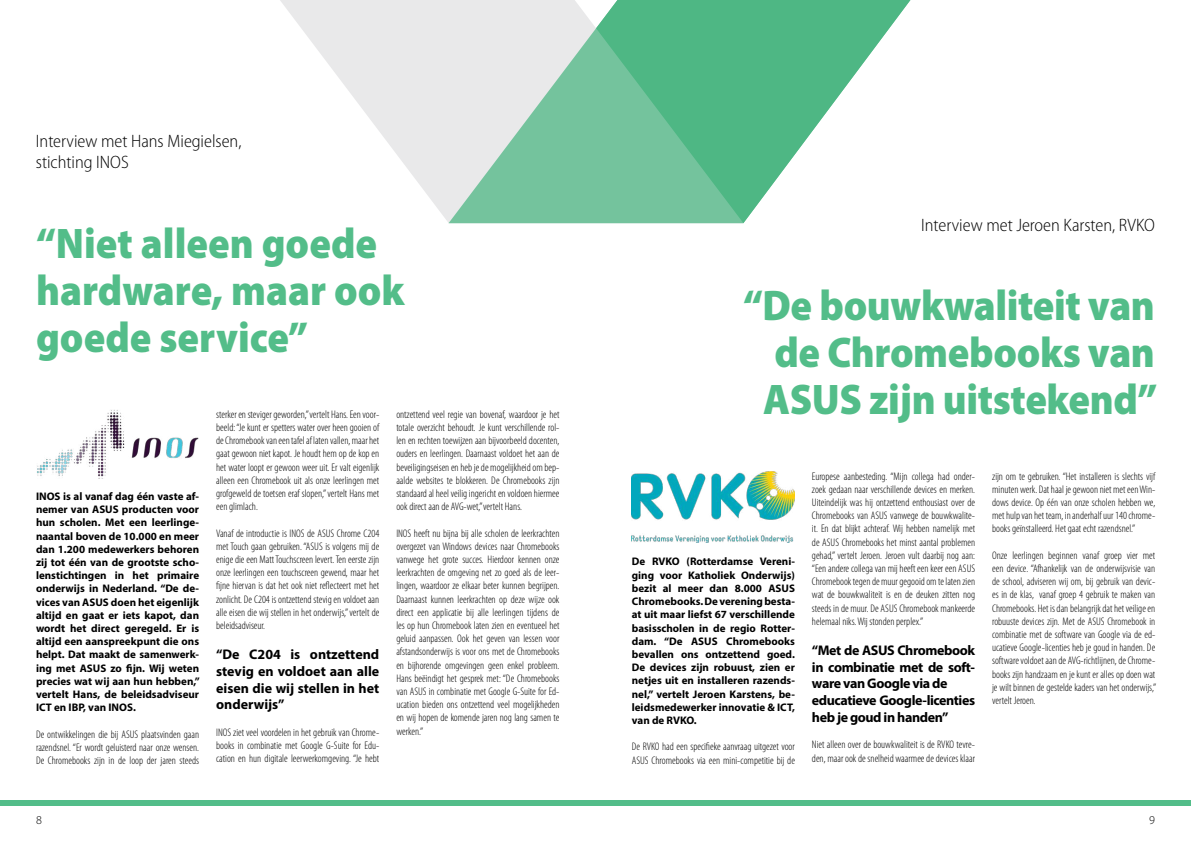
<style>
.page{position:relative;width:1191px;height:842px;background:#fff}
.page>*{position:absolute;margin:0;border:0;box-sizing:border-box;transform-origin:0 0}
.t1{font:900 43px/47px "Myriad Pro";letter-spacing:-.01em;color:#53bd89;text-align:justify;scale:.93 1}
.t2{font:300 semi-condensed 18px/21.6px "Myriad Pro";color:#000}
.t3{font:700 14px/16.8px "Myriad Pro";letter-spacing:-.03em;color:#000}
.t4{font:300 12px "Myriad Pro";color:#000}
.t5{font:300 condensed 11px/13.2px "Myriad Pro";color:#000;text-align:justify}
.t6{font:700 11px/13.2px "Myriad Pro";color:#000;text-align:justify}
</style>
<div class="page">
<div style="left:595px;top:800px;width:596px;height:6px;background:#53bd89"></div>
<img style="left:632px;top:471px;width:162px;height:72px">
<svg style="left:280px;top:0;width:168px;height:222px"></svg>
<svg style="left:448px;top:0;width:463px;height:223px"></svg>
<div style="left:0;top:800px;width:595px;height:6px;background:#53bd89"></div>
<img style="left:37px;top:410px;width:162px;height:69px">
<h2 class="t2" style="left:36px;top:130px;width:207px">Interview met Hans Miegielsen, stichting INOS</h2>
<h1 class="t1" style="left:36px;top:219px;width:398px;text-align:left">“Niet alleen goede hardware, maar ook goede service”</h1>
<p class="t6" style="left:36px;top:489px;width:165px">INOS is al vanaf dag één vaste af&shy;nemer van ASUS producten voor hun scholen. Met een leerlinge&shy;naantal boven de 10.000 en meer dan 1.200 medewerkers behoren zij tot één van de grootste scho&shy;lenstichtingen in het primaire onderwijs in Nederland. “De de&shy;vices van ASUS doen het eigenlijk altijd en gaat er iets kapot, dan wordt het direct geregeld. Er is altijd een aanspreekpunt die ons helpt. Dat maakt de samenwerk&shy;ing met ASUS zo fijn. Wij weten precies wat wij aan hun hebben,” vertelt Hans, de beleidsadviseur ICT en IBP, van INOS.</p>
<p class="t5" style="left:36px;top:728px;width:165px">De ontwikkelingen die bij ASUS plaatsvinden gaan razendsnel. “Er wordt geluisterd naar onze wensen.<br>De Chromebooks zijn in de loop der jaren steeds</p>
<p class="t5" style="left:216px;top:408px;width:165px">sterker en steviger geworden,” vertelt Hans. Een voor&shy;beeld: “Je kunt er spetters water over heen gooien of de Chromebook van een tafel af laten vallen, maar het gaat gewoon niet kapot. Je houdt hem op de kop en het water loopt er gewoon weer uit. Er valt eigenlijk alleen een Chromebook uit als onze leerlingen met grofgeweld de toetsen eraf slopen,” vertelt Hans met een glimlach.</p>
<p class="t5" style="left:216px;top:527px;width:165px">Vanaf de introductie is INOS de ASUS Chrome C204 met Touch gaan gebruiken. “ASUS is volgens mij de enige die een Matt Touchscreen levert. Ten eerste zijn onze leerlingen een touchscreen gewend, maar het fijne hiervan is dat het ook niet reflecteert met het zonlicht. De C204 is ontzettend stevig en voldoet aan alle eisen die wij stellen in het onderwijs,” vertelt de beleidsadviseur.</p>
<p class="t3" style="left:216px;top:645px;width:165px;text-align:justify">“De C204 is ontzettend stevig en voldoet aan alle eisen die wij stellen in het onderwijs”</p>
<p class="t5" style="left:216px;top:726px;width:165px">INOS ziet veel voordelen in het gebruik van Chrome&shy;books in combinatie met Google G-Suite for Edu&shy;cation en hun digitale leerwerkomgeving. “Je hebt</p>
<p class="t5" style="left:396px;top:408px;width:165px">ontzettend veel regie van bovenaf, waardoor je het totale overzicht behoudt. Je kunt verschillende rol&shy;len en rechten toewijzen aan bijvoorbeeld docenten, ouders en leerlingen. Daarnaast voldoet het aan de beveiligingseisen en heb je de mogelijkheid om bep&shy;aalde websites te blokkeren. De Chromebooks zijn standaard al heel veilig ingericht en voldoen hiermee ook direct aan de AVG-wet,” vertelt Hans.</p>
<p class="t5" style="left:396px;top:527px;width:165px">INOS heeft nu bijna bij alle scholen de leerkrachten overgezet van Windows devices naar Chromebooks vanwege het grote succes. Hierdoor kennen onze leerkrachten de omgeving net zo goed als de leer&shy;lingen, waardoor ze elkaar beter kunnen begrijpen.<br>Daarnaast kunnen leerkrachten op deze wijze ook direct een applicatie bij alle leerlingen tijdens de les op hun Chromebook laten zien en eventueel het geluid aanpassen. Ook het geven van lessen voor afstandsonderwijs is voor ons met de Chromebooks en bijhorende omgevingen geen enkel probleem.<br>Hans beëindigt het gesprek met: “De Chromebooks van ASUS in combinatie met Google G-Suite for Ed&shy;ucation bieden ons ontzettend veel mogelijkheden en wij hopen de komende jaren nog lang samen te werken.”</p>
<h2 class="t2" style="left:921px;top:215px;width:235px">Interview met Jeroen Karsten, RVKO</h2>
<h1 class="t1" style="left:763px;top:280px;width:425px;text-indent:-20px">“De bouwkwaliteit van de Chromebooks van ASUS zijn uitstekend”</h1>
<p class="t6" style="left:632px;top:555px;width:165px">De RVKO (Rotterdamse Vereni&shy;ging voor Katholiek Onderwijs) bezit al meer dan 8.000 ASUS Chromebooks. De verening besta&shy;at uit maar liefst 67 verschillende basisscholen in de regio Rotter&shy;dam. “De ASUS Chromebooks bevallen ons ontzettend goed.<br>De devices zijn robuust, zien er netjes uit en installeren razends&shy;nel,” vertelt Jeroen Karstens, be&shy;leidsmedewerker innovatie &amp; ICT, van de RVKO.</p>
<p class="t5" style="left:632px;top:740px;width:165px">De RVKO had een specifieke aanvraag uitgezet voor<br>ASUS Chromebooks via een mini-competitie bij de</p>
<p class="t5" style="left:812px;top:470px;width:165px">Europese aanbesteding. “Mijn collega had onder&shy;zoek gedaan naar verschillende devices en merken.<br>Uiteindelijk was hij ontzettend enthousiast over de Chromebooks van ASUS vanwege de bouwkwalite&shy;it. En dat blijkt achteraf. Wij hebben namelijk met de ASUS Chromebooks het minst aantal problemen gehad,” vertelt Jeroen. Jeroen vult daarbij nog aan: “Een andere collega van mij heeft een keer een ASUS Chromebook tegen de muur gegooid om te laten zien wat de bouwkwaliteit is en de deuken zitten nog steeds in de muur. De ASUS Chromebook mankeerde helemaal niks. Wij stonden perplex.”</p>
<p class="t3" style="left:812px;top:641px;width:165px">“Met de ASUS Chromebook in combinatie met de soft&shy;ware van Google via de educatieve Google-licenties heb je goud in handen”</p>
<p class="t5" style="left:812px;top:738px;width:165px">Niet alleen over de bouwkwaliteit is de RVKO tevre&shy;den, maar ook de snelheid waarmee de devices klaar</p>
<p class="t5" style="left:992px;top:470px;width:165px">zijn om te gebruiken. “Het installeren is slechts vijf minuten werk. Dat haal je gewoon niet met een Win&shy;dows device. Op één van onze scholen hebben we, met hulp van het team, in anderhalf uur 140 chrome&shy;books geïnstalleerd. Het gaat echt razendsnel.”</p>
<p class="t5" style="left:992px;top:549px;width:166px">Onze leerlingen beginnen vanaf groep vier met een device. “Afhankelijk van de onderwijsvisie van de school, adviseren wij om, bij gebruik van devic&shy;es in de klas, vanaf groep 4 gebruik te maken van Chromebooks. Het is dan belangrijk dat het veilige en robuuste devices zijn. Met de ASUS Chromebook in combinatie met de software van Google via de ed&shy;ucatieve Google-licenties heb je goud in handen. De software voldoet aan de AVG-richtlijnen, de Chrome&shy;books zijn handzaam en je kunt er alles op doen wat je wilt binnen de gestelde kaders van het onderwijs,” vertelt Jeroen.</p>
<p class="t4" style="left:36px;top:814px;width:7px">8</p>
<p class="t4" style="left:1149px;top:814px;width:7px">9</p>
</div>
